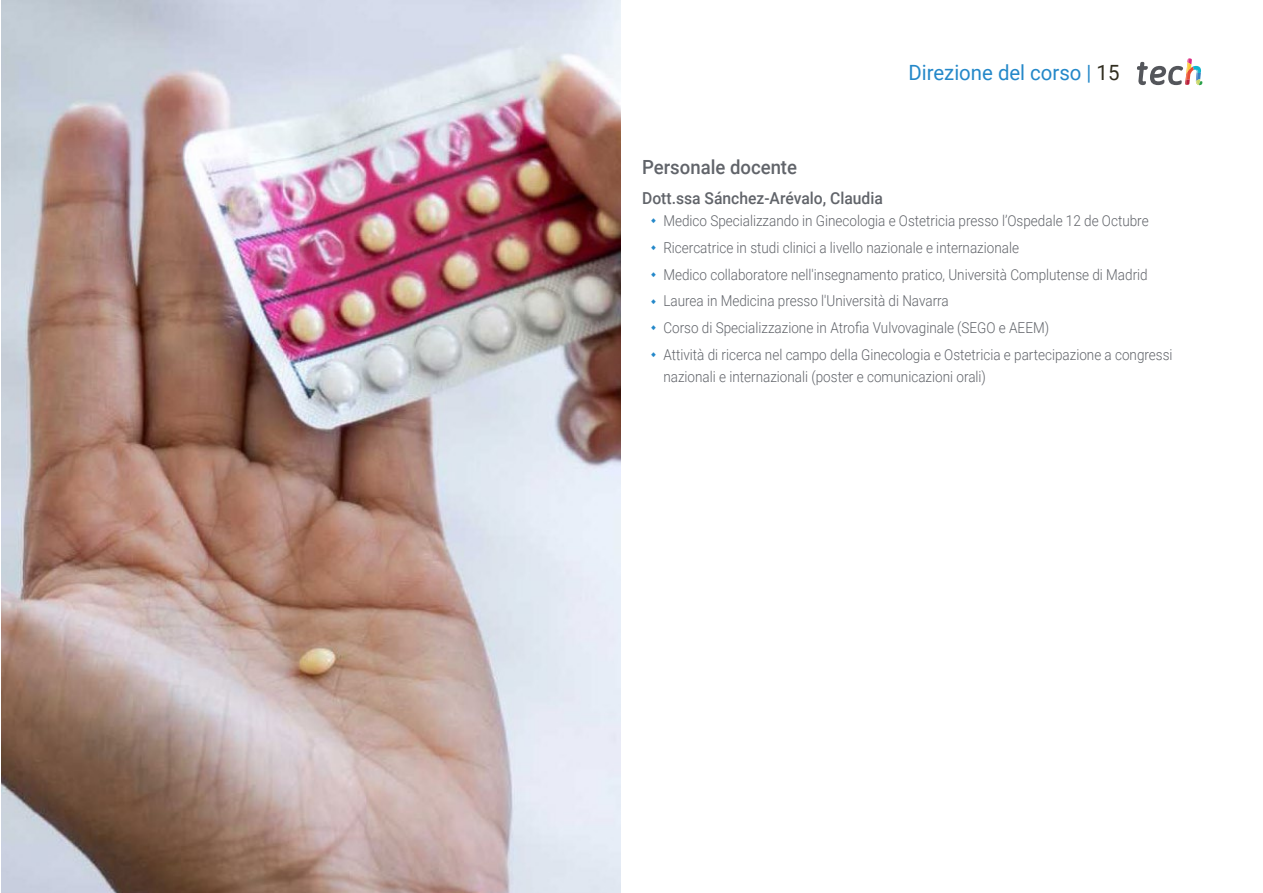
<style>
.page{position:relative;width:1263px;height:893px;background:#fff}
.page>*{position:absolute;margin:0;border:0;box-sizing:border-box;transform-origin:0 0}
.t1{font:21px "Roboto";color:#2488c9}
.t2{font:500 19.5px "Roboto";color:#61646a;scale:.95 1}
.t3{font:500 16.5px "Roboto";color:#61646a;scale:.95 1}
.t4{font:300 15px/26.7px "Roboto";color:#61646a;scale:.9 1}
.s1{color:#312e20}
</style>
<div class="page">
<img style="left:1px;top:0;width:620px;height:893px">
<svg style="left:1137px;top:58px;width:65px;height:28px"></svg>
<h2 class="t2" style="left:642px;top:154px;width:165px">Personale docente</h2>
<h1 class="t1" style="left:908px;top:57px;width:213px">Direzione del corso | <span class="s1">15</span></h1>
<p class="t3" style="left:642px;top:186px;width:255px">Dott.ssa Sánchez-Arévalo, Claudia</p>
<p class="t4" style="left:663px;top:207px;width:567px">Medico Specializzando in Ginecologia e Ostetricia presso l’Ospedale 12 de Octubre Ricercatrice in studi clinici a livello nazionale e internazionale<br>Medico collaboratore nell'insegnamento pratico, Università Complutense di Madrid Laurea in Medicina presso l'Università di Navarra<br>Corso di Specializzazione in Atrofia Vulvovaginale (SEGO e AEEM)<br>Attività di ricerca nel campo della Ginecologia e Ostetricia e partecipazione a congressi</p>
<p class="t4" style="left:663px;top:363px;width:360px">nazionali e internazionali (poster e comunicazioni orali)</p>
</div>
